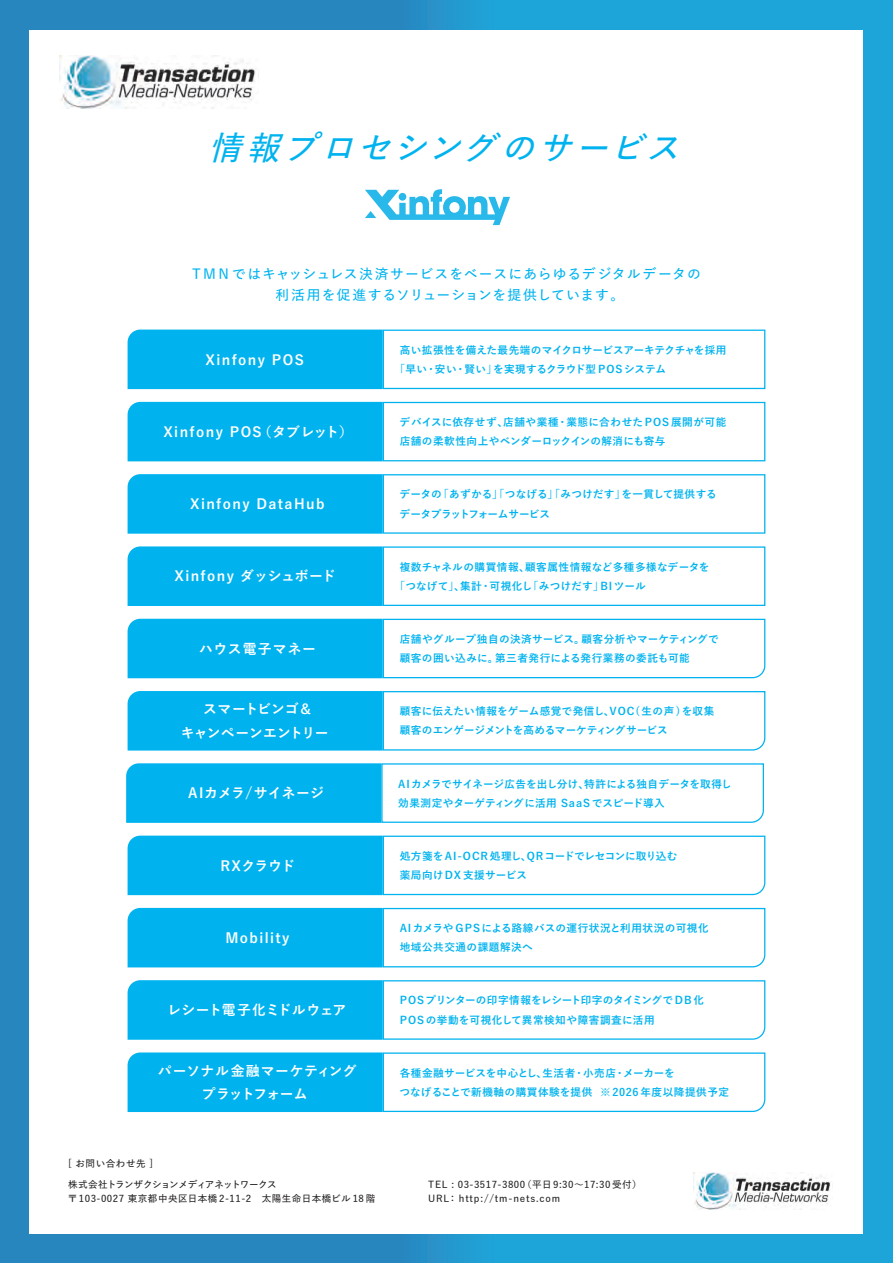
<style>
.page{position:relative;width:893px;height:1263px;background:#fff}
.page>*{position:absolute;margin:0;border:0;box-sizing:border-box;transform-origin:0 0}
.t1{font:italic 600 33px "Yu Go Pr 6 N";color:#00b3ef}
.t2{font:600 13.8px/21.3px "Yu Go Pr 6 N";letter-spacing:.065em;color:#00b3ef;text-align:center}
.t3{font:700 13.8px "Yu Go Pr 6 N";letter-spacing:.1em;color:#fff}
.t4{font:700 13.8px "Yu Go Pr 6 N";letter-spacing:.075em;color:#fff}
.t5{font:700 13.8px/23.4px "Yu Go Pr 6 N";letter-spacing:.02em;color:#fff;text-align:center}
.t6{font:700 13.8px/23.4px "Yu Go Pr 6 N";letter-spacing:-.005em;color:#fff;text-align:center}
.t7{font:700 13.8px "Yu Go Pr 6 N";letter-spacing:-.01em;color:#fff}
.t8{font:700 13.8px "Yu Go Pr 6 N";letter-spacing:.025em;color:#fff}
.t9{font:700 13.8px "Yu Go Pr 6 N";letter-spacing:.05em;color:#fff}
.t10{font:700 10.65px/19.2px "Yu Go Pr 6 N";letter-spacing:.03em;color:#00b3ef}
.t11{font:700 10.65px/19.2px "Yu Go Pr 6 N";letter-spacing:.005em;color:#00b3ef}
.t12{font:700 10.65px/19.2px "Yu Go Pr 6 N";letter-spacing:.05em;color:#00b3ef}
.t13{font:700 10.65px/19.2px "Yu Go Pr 6 N";color:#00b3ef}
.t14{font:700 10.65px/19.2px "Yu Go Pr 6 N";letter-spacing:-.005em;color:#00b3ef}
.t15{font:700 10.65px/19.2px "Yu Go Pr 6 N";letter-spacing:.01em;color:#00b3ef}
.t16{font:600 9.6px/13.8px "Yu Go Pr 6 N";letter-spacing:.03em;color:#231f20}
.t17{font:600 9.6px/13.8px "Yu Go Pr 6 N";letter-spacing:.09em;color:#231f20}
.t18{font:600 9.6px "Yu Go Pr 6 N";letter-spacing:.05em;color:#231f20}
</style>
<div class="page">
<div style="left:0;top:0;width:893px;height:1263px;background:linear-gradient(to right,#2b7eb9,#1aaddf)"></div>
<div style="left:30px;top:30px;width:833px;height:1203px;background:#fff"></div>
<img style="left:60px;top:55px;width:199px;height:53px">
<img style="left:693px;top:1172px;width:138px;height:37px">
<svg style="left:365px;top:189px;width:145px;height:36px"></svg>
<div style="left:399px;top:193px;width:7px;height:8px;background:#28b8ea;border-radius:50%"></div>
<div style="left:128px;top:330px;width:255px;height:59px;background:#00b3ef"></div>
<div style="left:383px;top:330px;width:382px;height:59px;border:1px solid #00b3ef"></div>
<div style="left:128px;top:402px;width:255px;height:59px;background:#00b3ef"></div>
<div style="left:383px;top:402px;width:382px;height:59px;border:1px solid #00b3ef"></div>
<div style="left:128px;top:474px;width:255px;height:60px;background:#00b3ef"></div>
<div style="left:383px;top:474px;width:382px;height:60px;border:1px solid #00b3ef"></div>
<div style="left:128px;top:546px;width:255px;height:60px;background:#00b3ef"></div>
<div style="left:383px;top:546px;width:382px;height:60px;border:1px solid #00b3ef"></div>
<svg style="left:128px;top:618px;width:638px;height:61px"></svg>
<svg style="left:128px;top:691px;width:638px;height:60px"></svg>
<svg style="left:126px;top:763px;width:638px;height:60px"></svg>
<svg style="left:128px;top:835px;width:638px;height:61px"></svg>
<svg style="left:128px;top:907px;width:638px;height:61px"></svg>
<svg style="left:128px;top:980px;width:638px;height:60px"></svg>
<svg style="left:128px;top:1052px;width:638px;height:60px"></svg>
<h1 class="t1" style="left:208px;top:117px;width:486px">情報プロセシングのサービス</h1>
<p class="t2" style="left:192px;top:262px;width:510px">TMN ではキャッシュレス決済サービスをベースにあらゆるデジタルデータの利活用を促進するソリューションを提供しています。</p>
<p class="t3" style="left:206px;top:352px;width:100px">Xinfony POS</p>
<p class="t3" style="left:163px;top:424px;width:191px">Xinfony POS（タブレット）</p>
<p class="t3" style="left:190px;top:496px;width:136px">Xinfony DataHub</p>
<p class="t4" style="left:175px;top:569px;width:163px">Xinfony ダッシュボード</p>
<p class="t4" style="left:199px;top:641px;width:118px">ハウス電子マネー</p>
<p class="t6" style="left:181px;top:698px;width:149px">スマートビンゴ&amp;<br>キャンペーンエントリー</p>
<p class="t8" style="left:188px;top:785px;width:137px">AIカメラ/サイネージ</p>
<p class="t9" style="left:221px;top:858px;width:76px">RXクラウド</p>
<p class="t3" style="left:225px;top:930px;width:65px">Mobility</p>
<p class="t7" style="left:168px;top:1002px;width:180px">レシート電子化ミドルウェア</p>
<p class="t5" style="left:158px;top:1059px;width:200px">パーソナル金融マーケティングプラットフォーム</p>
<p class="t13" style="left:394px;top:340px;width:334px;text-indent:5px">高い拡張性を備えた最先端のマイクロサービスアーキテクチャを採用「早い・安い・賢い」を実現するクラウド型 POSシステム</p>
<p class="t10" style="left:399px;top:413px;width:328px">デバイスに依存せず、店舗や業種・業態に合わせたPOS 展開が可能店舗の柔軟性向上やベンダーロックインの解消にも寄与</p>
<p class="t14" style="left:399px;top:485px;width:319px">データの「あずかる」「つなげる」「みつけだす」を一貫して提供するデータプラットフォームサービス</p>
<p class="t10" style="left:394px;top:557px;width:317px;text-indent:5px">複数チャネルの購買情報、顧客属性情報など多種多様なデータを「つなげて」、集計・可視化し「みつけだす」BIツール</p>
<p class="t10" style="left:400px;top:630px;width:320px">店舗やグループ独自の決済サービス。顧客分析やマーケティングで顧客の囲い込みに。第三者発行による発行業務の委託も可能</p>
<p class="t11" style="left:400px;top:702px;width:316px">顧客に伝えたい情報をゲーム感覚で発信し、VOC( 生の声 )を収集顧客のエンゲージメントを高めるマーケティングサービス</p>
<p class="t11" style="left:398px;top:774px;width:335px">AIカメラでサイネージ広告を出し分け、特許による独自データを取得し効果測定やターゲティングに活用 SaaSでスピード導入</p>
<p class="t15" style="left:400px;top:846px;width:279px">処方箋をAI-OCR 処理し、QRコードでレセコンに取り込む薬局向けDX 支援サービス</p>
<p class="t12" style="left:400px;top:919px;width:311px">AIカメラや GPSによる路線バスの運行状況と利用状況の可視化地域公共交通の課題解決へ</p>
<p class="t10" style="left:400px;top:991px;width:306px">POSプリンターの印字情報をレシート印字のタイミングで DB 化<br>POS の挙動を可視化して異常検知や障害調査に活用</p>
<p class="t12" style="left:399px;top:1063px;width:331px">各種金融サービスを中心とし、生活者・小売店・メーカーを<br>つなげることで新機軸の購買体験を提供 ※ 2026 年度以降提供予定</p>
<p class="t18" style="left:68px;top:1155px;width:87px">[ お問い合わせ先 ]</p>
<p class="t16" style="left:68px;top:1177px;width:309px">株式会社トランザクションメディアネットワークス<br>〒103-0027 東京都中央区日本橋 2-11-2　太陽生命日本橋ビル 18 階</p>
<p class="t17" style="left:428px;top:1177px;width:224px">TEL : 03-3517-3800（平日9:30～17:30 受付）　<br>URL： http://tm-nets.com</p>
</div>
